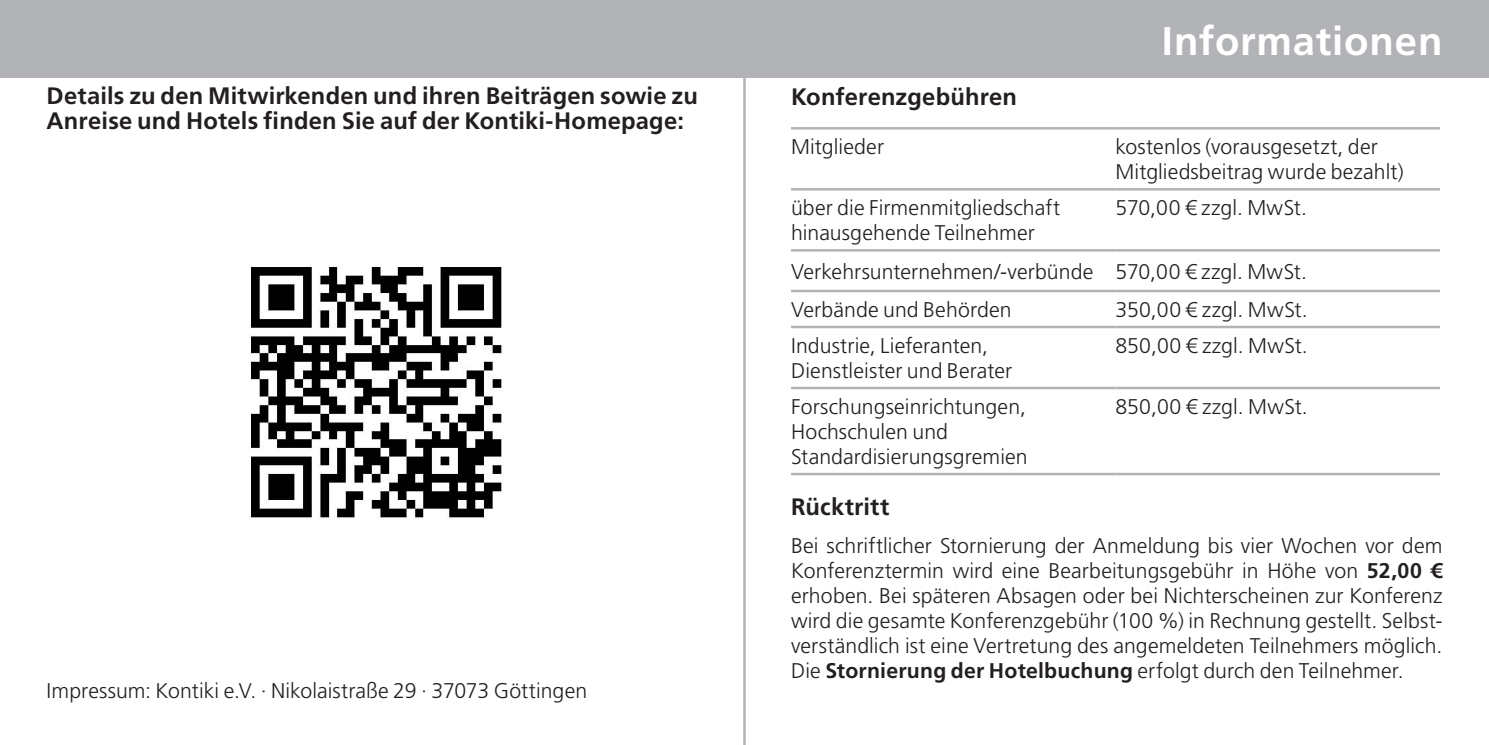
<style>
.page{position:relative;width:1489px;height:745px;background:#fff}
.page>*{position:absolute;margin:0;border:0;box-sizing:border-box;transform-origin:0 0}
.t1{font:700 40px "Frutiger LT";letter-spacing:.02em;color:#fff}
._1_fett{font:700 23.75px/25px "Frutiger LT";letter-spacing:.01em;color:#231f20}
.t2{font:300 21.25px/25px "Frutiger LT";letter-spacing:.005em;color:#231f20}
.s1{font-weight:700}
</style>
<div class="page">
<img style="left:249px;top:266px;width:253px;height:252px">
<div style="left:0;top:0;width:1488px;height:78px;background:#b2b3b7"></div>
<hr style="left:743px;top:0;width:2px;height:744px;background:#b2b3b7">
<hr style="left:791px;top:127px;width:324px;height:2px;background:#b2b3b7">
<hr style="left:1115px;top:127px;width:324px;height:2px;background:#b2b3b7">
<hr style="left:791px;top:188px;width:324px;height:2px;background:#b2b3b7">
<hr style="left:1115px;top:188px;width:324px;height:2px;background:#b2b3b7">
<hr style="left:791px;top:249px;width:324px;height:2px;background:#b2b3b7">
<hr style="left:1115px;top:249px;width:324px;height:2px;background:#b2b3b7">
<hr style="left:791px;top:289px;width:324px;height:3px;background:#b2b3b7">
<hr style="left:1115px;top:289px;width:324px;height:3px;background:#b2b3b7">
<hr style="left:791px;top:325px;width:324px;height:3px;background:#b2b3b7">
<hr style="left:1115px;top:325px;width:324px;height:3px;background:#b2b3b7">
<hr style="left:791px;top:386px;width:324px;height:3px;background:#b2b3b7">
<hr style="left:1115px;top:386px;width:324px;height:3px;background:#b2b3b7">
<hr style="left:791px;top:472px;width:324px;height:3px;background:#b2b3b7">
<hr style="left:1115px;top:472px;width:324px;height:3px;background:#b2b3b7">
<h1 class="t1" style="left:1161px;top:17px;width:282px">Informationen</h1>
<p class="_1_fett" style="left:47px;top:83px;width:653px">Details zu den Mitwirkenden und ihren Beiträgen sowie zu<br>Anreise und Hotels finden Sie auf der Kontiki-Homepage:</p>
<p class="_1_fett" style="left:791px;top:84px;width:227px">Konferenzgebühren</p>
<p class="t2" style="left:791px;top:135px;width:95px">Mitglieder</p>
<p class="t2" style="left:1115px;top:135px;width:290px">kostenlos (vorausgesetzt, der<br>Mitgliedsbeitrag wurde bezahlt)</p>
<p class="t2" style="left:791px;top:195px;width:270px">über die Firmenmitgliedschaft hinausgehende Teilnehmer</p>
<p class="t2" style="left:1115px;top:195px;width:193px">570,00 € zzgl. MwSt.</p>
<p class="t2" style="left:791px;top:259px;width:304px">Verkehrsunternehmen/-verbünde</p>
<p class="t2" style="left:1115px;top:259px;width:193px">570,00 € zzgl. MwSt.</p>
<p class="t2" style="left:791px;top:297px;width:222px">Verbände und Behörden</p>
<p class="t2" style="left:1115px;top:297px;width:194px">350,00 € zzgl. MwSt.</p>
<p class="t2" style="left:791px;top:333px;width:223px">Industrie, Lieferanten,<br>Dienstleister und Berater</p>
<p class="t2" style="left:1115px;top:333px;width:194px">850,00 € zzgl. MwSt.</p>
<p class="t2" style="left:791px;top:394px;width:238px">Forschungseinrichtungen,<br>Hochschulen und<br>Standardisierungsgremien</p>
<p class="t2" style="left:1115px;top:394px;width:194px">850,00 € zzgl. MwSt.</p>
<p class="_1_fett" style="left:791px;top:494px;width:100px">Rücktritt</p>
<p class="t2" style="left:791px;top:533px;width:653px;text-align:justify">Bei schriftlicher Stornierung der Anmeldung bis vier Wochen vor dem Konferenztermin wird eine Bearbeitungsgebühr in Höhe von <span class="s1">52,00 € </span>erhoben. Bei späteren Absagen oder bei Nichterscheinen zur Konferenz wird die gesamte Konferenzgebühr (100 %) in Rechnung gestellt. Selbst&shy;verständlich ist eine Vertretung des angemeldeten Teilnehmers möglich.<br>Die <span class="s1">Stornierung der Hotelbuchung</span> erfolgt durch den Teilnehmer.</p>
<p class="t2" style="left:47px;top:678px;width:542px">Impressum: Kontiki e.V. · Nikolaistraße 29 · 37073 Göttingen</p>
</div>
